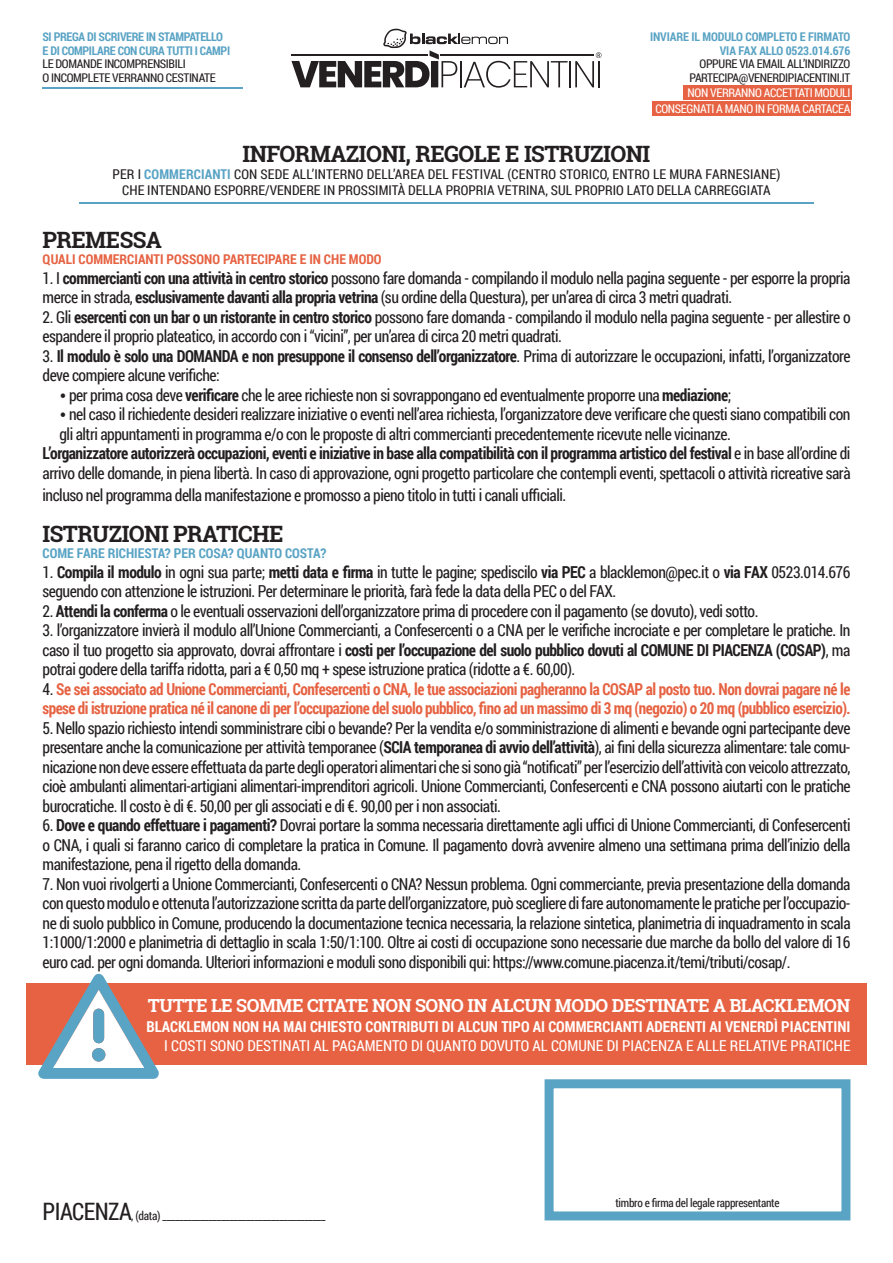
<style>
.page{position:relative;width:893px;height:1263px;background:#fff}
.page>*{position:absolute;margin:0;border:0;box-sizing:border-box;transform-origin:0 0}
.t1{font:700 22.5px "Roboto Slab";letter-spacing:-.025em;color:#231f20}
.t2{font:700 18px "Roboto Slab";letter-spacing:-.025em;color:#fff}
.t3{font:16.5px/19.5px "Roboto Condensed";letter-spacing:-.03em;color:#231f20;scale:.95 1}
.t4{font:700 16.5px/19.5px "Roboto Condensed";letter-spacing:-.03em;color:#e66242;scale:.93 1}
.t5{font:700 15px "Roboto Condensed";color:#fff}
.t6{font:15px "Roboto Condensed";color:#fff}
.t7{font:13.5px "Roboto Condensed";color:#231f20}
.t8{font:700 13.5px "Roboto Condensed";color:#e66242}
.t9{font:700 13.5px "Roboto Condensed";color:#59a3c4}
.t10{font:12px "Roboto Condensed";letter-spacing:-.03em;color:#231f20}
.t11{font:700 12px "Roboto Condensed";letter-spacing:-.03em;color:#59a3c4}
.t12{font:12px "Roboto Condensed";letter-spacing:-.03em;color:#fff}
.t13{font:12px "Roboto Condensed";letter-spacing:-.03em;color:#231f20;scale:.96 1}
.t14{font:700 12px/13.5px "Roboto Condensed";letter-spacing:-.01em;color:#59a3c4;text-align:right}
.t15{font:11.7px "Roboto Condensed";letter-spacing:-.025em;color:#231f20;scale:.96 1}
.s1{font-weight:700;color:#59a3c4}
.s2{font-weight:700}
.s3{font-family:"Adobe Garamond Pro"}
.s4{font-weight:400;color:#231f20}
.s5{font-size:24px}
</style>
<div class="page">
<div style="left:26px;top:983px;width:841px;height:82px;background:#e66242"></div>
<hr style="left:79px;top:202px;width:735px;height:1px;background:#59a3c4">
<hr style="left:43px;top:88px;width:200px;height:1px;background:#59a3c4">
<div style="left:683px;top:85px;width:168px;height:14px;background:#e66242"></div>
<div style="left:653px;top:101px;width:198px;height:14px;background:#e66242"></div>
<svg style="left:291px;top:29px;width:277px;height:59px"></svg>
<hr style="left:569px;top:61px;width:2px;height:26px;background:#231f20">
<svg style="left:575px;top:52px;width:26px;height:35px"></svg>
<hr style="left:598px;top:61px;width:2px;height:26px;background:#231f20">
<hr style="left:291px;top:55px;width:137px;height:1px;background:#231f20">
<hr style="left:440px;top:55px;width:154px;height:1px;background:#231f20">
<svg style="left:38px;top:973px;width:121px;height:106px"></svg>
<div style="left:92px;top:1048px;width:13px;height:14px;background:#59a3c4;border-radius:50%"></div>
<div style="left:545px;top:1079px;width:305px;height:141px;border:9px solid #59a3c4"></div>
<p class="t11" style="left:43px;top:29px;width:182px">SI PREGA DI SCRIVERE IN STAMPATELLO</p>
<p class="t11" style="left:43px;top:42px;width:189px">E DI COMPILARE CON CURA TUTTI I CAMPI</p>
<p class="t10" style="left:43px;top:56px;width:145px">LE DOMANDE INCOMPRENSIBILI</p>
<p class="t10" style="left:43px;top:69px;width:175px">O INCOMPLETE VERRANNO CESTINATE</p>
<p class="t14" style="left:650px;top:30px;width:202px">INVIARE IL MODULO COMPLETO E FIRMATO<br>VIA FAX ALLO 0523.014.676</p>
<p class="t10" style="left:700px;top:56px;width:152px">OPPURE VIA EMAIL ALL’INDIRIZZO</p>
<p class="t10" style="left:689px;top:69px;width:162px">PARTECIPA@VENERDIPIACENTINI.IT</p>
<p class="t12" style="left:688px;top:84px;width:164px">NON VERRANNO ACCETTATI MODULI</p>
<p class="t12" style="left:655px;top:101px;width:196px">CONSEGNATI A MANO IN FORMA CARTACEA</p>
<p class="t1" style="left:242px;top:139px;width:409px">INFORMAZIONI, REGOLE E ISTRUZIONI</p>
<p class="t7" style="left:112px;top:165px;width:670px">PER I <span class="s1">COMMERCIANTI</span> CON SEDE ALL’INTERNO DELL’AREA DEL FESTIVAL (CENTRO STORICO, ENTRO LE MURA FARNESIANE)</p>
<p class="t7" style="left:122px;top:181px;width:650px">CHE INTENDANO ESPORRE/VENDERE IN PROSSIMITÀ DELLA PROPRIA VETRINA, SUL PROPRIO LATO DELLA CARREGGIATA</p>
<p class="t1" style="left:43px;top:224px;width:121px">PREMESSA</p>
<p class="t8" style="left:43px;top:250px;width:341px">QUALI COMMERCIANTI POSSONO PARTECIPARE E IN CHE MODO</p>
<p class="t3" style="left:43px;top:268px;width:852px">1. I <span class="s2">commercianti con una attività in centro storico</span> possono fare domanda - compilando il modulo nella pagina seguente - per esporre la propria merce in strada, <span class="s2">esclusivamente davanti alla propria vetrina</span> (su ordine della Questura), per un’area di circa 3 metri quadrati.</p>
<p class="t3" style="left:43px;top:307px;width:852px">2. Gli <span class="s2">esercenti con un bar o un ristorante in centro storico</span> possono fare domanda - compilando il modulo nella pagina seguente - per allestire o espandere il proprio plateatico, in accordo con i “vicini”, per un’area di circa 20 metri quadrati.</p>
<p class="t3" style="left:43px;top:346px;width:852px">3. <span class="s2">Il modulo è solo una DOMANDA e non presuppone il consenso dell’organizzatore</span>. Prima di autorizzare le occupazioni, infatti, l’organizzatore deve compiere alcune verifiche:</p>
<p class="t3" style="left:60px;top:385px;width:709px"><span class="s3">•</span> per prima cosa deve <span class="s2">verificare</span> che le aree richieste non si sovrappongano ed eventualmente proporre una <span class="s2">mediazione</span>;</p>
<p class="t3" style="left:60px;top:404px;width:834px"><span class="s3">•</span> nel caso il richiedente desideri realizzare iniziative o eventi nell’area richiesta, l’organizzatore deve verificare che questi siano compatibili con gli altri appuntamenti in programma e/o con le proposte di altri commercianti precedentemente ricevute nelle vicinanze.</p>
<p class="t3" style="left:43px;top:443px;width:852px"><span class="s2">L’organizzatore autorizzerà occupazioni, eventi e iniziative in base alla compatibilità con il programma artistico del festival</span> e in base all’ordine di arrivo delle domande, in piena libertà. In caso di approvazione, ogni progetto particolare che contempli eventi, spettacoli o attività ricreative sarà</p>
<p class="t3" style="left:43px;top:485px;width:553px">incluso nel programma della manifestazione e promosso a pieno titolo in tutti i canali ufficiali.</p>
<p class="t1" style="left:43px;top:518px;width:242px">ISTRUZIONI PRATICHE</p>
<p class="t9" style="left:43px;top:544px;width:285px">COME FARE RICHIESTA? PER COSA? QUANTO COSTA?</p>
<p class="t3" style="left:43px;top:562px;width:852px">1. <span class="s2">Compila il modulo</span> in ogni sua parte; <span class="s2">metti data e firma</span> in tutte le pagine; spediscilo <span class="s2">via PEC</span> a blacklemon@pec.it o <span class="s2">via FAX</span> 0523.014.676 seguendo con attenzione le istruzioni. Per determinare le priorità, farà fede la data della PEC o del FAX.</p>
<p class="t3" style="left:43px;top:601px;width:755px">2. <span class="s2">Attendi la conferma</span> o le eventuali osservazioni dell’organizzatore prima di procedere con il pagamento (se dovuto), vedi sotto.</p>
<p class="t3" style="left:43px;top:620px;width:852px;text-align:justify">3. l’organizzatore invierà il modulo all’Unione Commercianti, a Confesercenti o a CNA per le verifiche incrociate e per completare le pratiche. In caso il tuo progetto sia approvato, dovrai affrontare i <span class="s2">costi per l’occupazione del suolo pubblico dovuti al COMUNE DI PIACENZA (COSAP)</span>, ma potrai godere della tariffa ridotta, pari a € 0,50 mq + spese istruzione pratica (ridotte a €. 60,00).</p>
<p class="t4" style="left:43px;top:679px;width:870px"><span class="s4">4.</span> Se sei associato ad Unione Commercianti, Confesercenti o CNA, le tue associazioni pagheranno la COSAP al posto tuo. Non dovrai pagare né le spese di istruzione pratica né il canone di per l’occupazione del suolo pubblico, fino ad un massimo di 3 mq (negozio) o 20 mq (pubblico esercizio).</p>
<p class="t3" style="left:43px;top:718px;width:852px;text-align:justify">5. Nello spazio richiesto intendi somministrare cibi o bevande? Per la vendita e/o somministrazione di alimenti e bevande ogni partecipante deve presentare anche la comunicazione per attività temporanee (<span class="s2">SCIA temporanea di avvio dell’attività</span>), ai fini della sicurezza alimentare: tale comu&shy;nicazione non deve essere effettuata da parte degli operatori alimentari che si sono già “notificati” per l’esercizio dell’attività con veicolo attrezzato, cioè ambulanti alimentari-artigiani alimentari-imprenditori agricoli. Unione Commercianti, Confesercenti e CNA possono aiutarti con le pratiche burocratiche. Il costo è di €. 50,00 per gli associati e di €. 90,00 per i non associati.</p>
<p class="t3" style="left:43px;top:815px;width:852px;text-align:justify">6. <span class="s2">Dove e quando effettuare i pagamenti?</span> Dovrai portare la somma necessaria direttamente agli uffici di Unione Commercianti, di Confesercenti o CNA, i quali si faranno carico di completare la pratica in Comune. Il pagamento dovrà avvenire almeno una settimana prima dell’inizio della manifestazione, pena il rigetto della domanda.</p>
<p class="t3" style="left:43px;top:874px;width:852px;text-align:justify">7. Non vuoi rivolgerti a Unione Commercianti, Confesercenti o CNA? Nessun problema. Ogni commerciante, previa presentazione della domanda con questo modulo e ottenuta l’autorizzazione scritta da parte dell’organizzatore, può scegliere di fare autonomamente le pratiche per l’occupazio&shy;ne di suolo pubblico in Comune, producendo la documentazione tecnica necessaria, la relazione sintetica, planimetria di inquadramento in scala 1:1000/1:2000 e planimetria di dettaglio in scala 1:50/1:100. Oltre ai costi di occupazione sono necessarie due marche da bollo del valore di 16 euro cad. per ogni domanda. Ulteriori informazioni e moduli sono disponibili qui: https://www.comune.piacenza.it/temi/tributi/cosap/.</p>
<p class="t2" style="left:148px;top:993px;width:704px">TUTTE LE SOMME CITATE NON SONO IN ALCUN MODO DESTINATE A BLACKLEMON</p>
<p class="t5" style="left:146px;top:1016px;width:705px">BLACKLEMON NON HA MAI CHIESTO CONTRIBUTI DI ALCUN TIPO AI COMMERCIANTI ADERENTI AI VENERDÌ PIACENTINI</p>
<p class="t6" style="left:164px;top:1035px;width:688px">I COSTI SONO DESTINATI AL PAGAMENTO DI QUANTO DOVUTO AL COMUNE DI PIACENZA E ALLE RELATIVE PRATICHE</p>
<p class="t13" style="left:43px;top:1208px;width:296px"><span class="s5">PIACENZA</span>, (data) _______________________________________</p>
<p class="t15" style="left:615px;top:1195px;width:172px">timbro e firma del legale rappresentante</p>
</div>
